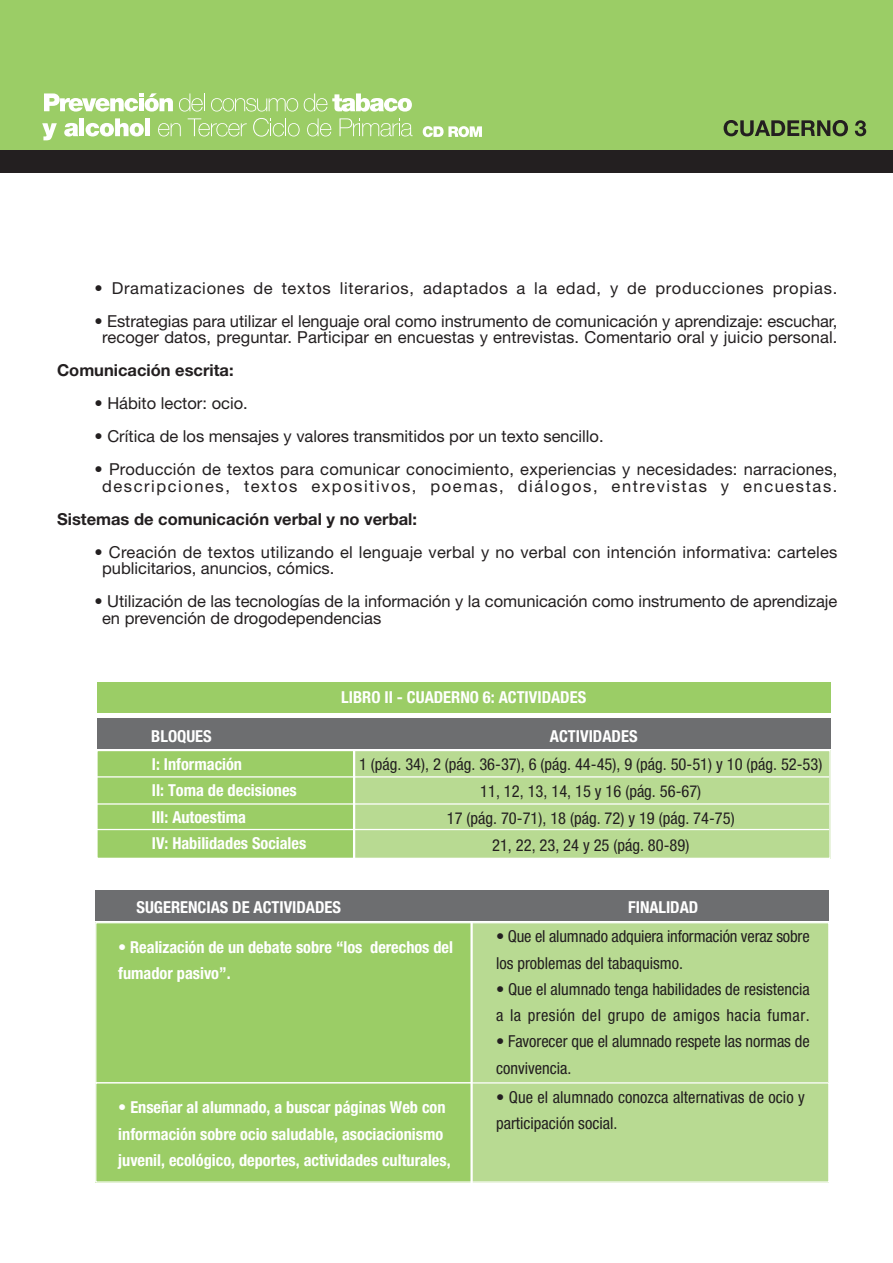
<style>
.page{position:relative;width:893px;height:1263px;background:#fff}
.page>*{position:absolute;margin:0;border:0;box-sizing:border-box;transform-origin:0 0}
.t1{font:16.5px/16.5px "Helvetica Neue LT Std";letter-spacing:.005em;color:#231f20;text-align:center}
.t2{font:condensed 16.5px/27px "Helvetica Neue LT Std";color:#231f20;text-align:center}
.t3{font:700 condensed 16.5px/26.2px "Helvetica Neue LT Std";color:#fff}
.t4{font:16.5px "Helvetica Neue LT Std";letter-spacing:.045em;color:#231f20}
.t5{font:700 16.5px "Helvetica Neue LT Std";color:#231f20}
.t6{font:condensed 16.5px "Helvetica Neue LT Std";letter-spacing:.025em;color:#231f20}
</style>
<div class="page">
<div style="left:0;top:0;width:892px;height:164px;background:#9bcd66"></div>
<div style="left:0;top:150px;width:892px;height:22px;background:#231f20"></div>
<svg style="left:422px;top:126px;width:60px;height:11px"></svg>
<svg style="left:42px;top:123px;width:15px;height:17px"></svg>
<svg style="left:64px;top:123px;width:14px;height:14px"></svg>
<div style="left:79px;top:118px;width:5px;height:18px;background:#fff"></div>
<svg style="left:86px;top:118px;width:58px;height:19px"></svg>
<div style="left:145px;top:118px;width:5px;height:18px;background:#fff"></div>
<svg style="left:158px;top:123px;width:23px;height:13px"></svg>
<svg style="left:188px;top:118px;width:59px;height:18px"></svg>
<svg style="left:253px;top:118px;width:46px;height:19px"></svg>
<svg style="left:307px;top:118px;width:24px;height:18px"></svg>
<svg style="left:339px;top:118px;width:73px;height:18px"></svg>
<svg style="left:44px;top:93px;width:129px;height:19px"></svg>
<svg style="left:179px;top:93px;width:26px;height:19px"></svg>
<svg style="left:211px;top:98px;width:87px;height:14px"></svg>
<svg style="left:304px;top:93px;width:108px;height:19px"></svg>
<svg style="left:723px;top:120px;width:125px;height:16px"></svg>
<svg style="left:854px;top:120px;width:12px;height:16px"></svg>
<div style="left:97px;top:682px;width:733px;height:30px;background:#9bcd66"></div>
<div style="left:97px;top:751px;width:733px;height:107px;background:#9bcd66"></div>
<div style="left:353px;top:752px;width:475px;height:105px;background:#b8da92"></div>
<div style="left:96px;top:750px;width:734px;height:109px;border:1px solid #fff"></div>
<div style="left:97px;top:718px;width:733px;height:30px;background:#6d6e70"></div>
<hr style="left:97px;top:803px;width:732px;height:2px;background:#fff">
<hr style="left:97px;top:776px;width:732px;height:2px;background:#fff">
<hr style="left:97px;top:829px;width:732px;height:1px;background:#fff">
<div style="left:96px;top:923px;width:732px;height:160px;background:#9bcd66"></div>
<div style="left:470px;top:924px;width:357px;height:158px;background:#b8da92"></div>
<div style="left:96px;top:890px;width:732px;height:31px;background:#6d6e70"></div>
<div style="left:96px;top:1083px;width:732px;height:99px;background:#9bcd66"></div>
<div style="left:470px;top:1084px;width:357px;height:97px;background:#b8da92"></div>
<div style="left:95px;top:1082px;width:734px;height:101px;border:1px solid #fff"></div>
<p class="t4" style="left:94px;top:282px;width:744px">• Dramatizaciones de textos literarios, adaptados a la edad, y de producciones propias.</p>
<p class="t1" style="left:94px;top:315px;width:744px">• Estrategias para utilizar el lenguaje oral como instrumento de comunicación y aprendizaje: escuchar, recoger datos, preguntar. Participar en encuestas y entrevistas. Comentario oral y juicio personal.</p>
<h1 class="t5" style="left:57px;top:364px;width:178px">Comunicación escrita:</h1>
<p class="t1" style="left:95px;top:397px;width:155px">• Hábito lector: ocio.</p>
<p class="t1" style="left:95px;top:430px;width:510px">• Crítica de los mensajes y valores transmitidos por un texto sencillo.</p>
<p class="t1" style="left:95px;top:463px;width:744px">• Producción de textos para comunicar conocimiento, experiencias y necesidades: narraciones, descripciones, textos expositivos, poemas, diálogos, entrevistas y encuestas.</p>
<h1 class="t5" style="left:57px;top:513px;width:361px">Sistemas de comunicación verbal y no verbal:</h1>
<p class="t1" style="left:102px;top:546px;width:736px;text-align:left;text-indent:-8px">• Creación de textos utilizando el lenguaje verbal y no verbal con intención informativa: carteles publicitarios, anuncios, cómics.</p>
<p class="t1" style="left:102px;top:595px;width:736px;text-align:left;text-indent:-8px">• Utilización de las tecnologías de la información y la comunicación como instrumento de aprendizaje en prevención de drogodependencias</p>
<p class="t3" style="left:341px;top:686px;width:246px">LIBRO II - CUADERNO 6: ACTIVIDADES</p>
<p class="t3" style="left:151px;top:725px;width:62px">BLOQUES</p>
<p class="t3" style="left:550px;top:725px;width:89px">ACTIVIDADES</p>
<p class="t3" style="left:152px;top:753px;width:156px">I: Información<br>II: Toma de decisiones<br>III: Autoestima<br>IV: Habilidades Sociales</p>
<p class="t2" style="left:359px;top:753px;width:465px">1 (pág. 34), 2 (pág. 36-37), 6 (pág. 44-45), 9 (pág. 50-51) y 10 (pág. 52-53)<br>11, 12, 13, 14, 15 y 16 (pág. 56-67)<br>17 (pág. 70-71), 18 (pág. 72) y 19 (pág. 74-75)<br>21, 22, 23, 24 y 25 (pág. 80-89)</p>
<p class="t3" style="left:137px;top:896px;width:206px">SUGERENCIAS DE ACTIVIDADES</p>
<p class="t3" style="left:628px;top:896px;width:71px">FINALIDAD</p>
<p class="t3" style="left:118px;top:936px;width:336px">• Realización de un debate sobre “los derechos del</p>
<p class="t2" style="left:496px;top:925px;width:315px">• Que el alumnado adquiera información veraz sobre</p>
<p class="t3" style="left:118px;top:962px;width:114px">fumador pasivo”.</p>
<p class="t3" style="left:118px;top:1096px;width:329px">• Enseñar al alumnado, a buscar páginas Web con información sobre ocio saludable, asociacionismo</p>
<p class="t3" style="left:118px;top:1149px;width:334px">juvenil, ecológico, deportes, actividades culturales,</p>
<p class="t2" style="left:496px;top:951px;width:188px">los problemas del tabaquismo.</p>
<p class="t2" style="left:496px;top:978px;width:315px">• Que el alumnado tenga habilidades de resistencia</p>
<p class="t6" style="left:496px;top:1009px;width:315px">a la presión del grupo de amigos hacia fumar.</p>
<p class="t2" style="left:496px;top:1030px;width:315px">• Favorecer que el alumnado respete las normas de</p>
<p class="t2" style="left:496px;top:1056px;width:77px">convivencia.</p>
<p class="t2" style="left:496px;top:1086px;width:310px;line-height:26.2px;text-align:left">• Que el alumnado conozca alternativas de ocio y participación social.</p>
</div>
